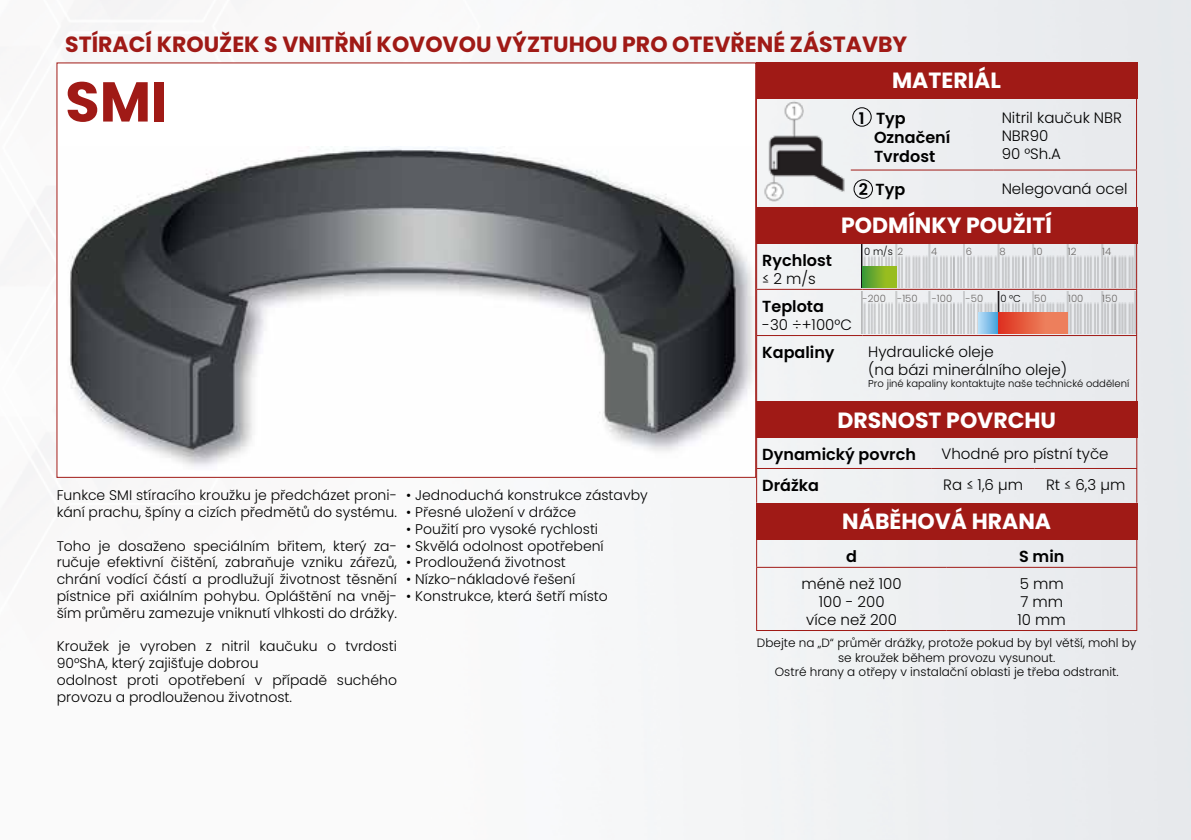
<style>
.page{position:relative;width:1191px;height:840px;background:#fff}
.page>*{position:absolute;margin:0;border:0;box-sizing:border-box;transform-origin:0 0}
.t1{font:700 56px "Poppins";color:#a01a16}
.t2{font:700 22px "Poppins";color:#a01a16}
.t3{font:700 22px "Poppins";color:#fff}
.t4{font:600 16px/19.2px "Poppins";color:#000}
.t5{font:300 15px/18px "Poppins";color:#000}
.t6{font:300 14px/16.8px "Poppins";color:#000}
.t7{font:300 12px/14.4px "Poppins";color:#000;text-align:center}
.t8{font:300 10px "Poppins";color:#000}
.t9{font:300 10px "Poppins";color:#696664}
.s1{color:#696664}
</style>
<div class="page">
<img style="left:3px;top:0;width:1188px;height:839px">
<img style="left:862px;top:291px;width:276px;height:43px">
<img style="left:862px;top:245px;width:276px;height:42px">
<div style="left:57px;top:63px;width:698px;height:414px;background:#fff"></div>
<img style="left:70px;top:147px;width:684px;height:320px">
<div style="left:756px;top:63px;width:381px;height:36px;background:#a01a16"></div>
<div style="left:756px;top:207px;width:381px;height:36px;background:#a01a16"></div>
<div style="left:756px;top:401px;width:381px;height:36px;background:#a01a16"></div>
<div style="left:756px;top:503px;width:381px;height:36px;background:#a01a16"></div>
<hr style="left:756px;top:99px;width:1px;height:71px;background:#a01a16">
<hr style="left:756px;top:170px;width:1px;height:37px;background:#a01a16">
<hr style="left:1136px;top:99px;width:1px;height:70px;background:#a01a16">
<hr style="left:1136px;top:170px;width:1px;height:37px;background:#a01a16">
<hr style="left:850px;top:169px;width:143px;height:1px;background:#a01a16">
<hr style="left:993px;top:169px;width:144px;height:1px;background:#a01a16">
<img style="left:757px;top:99px;width:93px;height:106px">
<hr style="left:1136px;top:243px;width:1px;height:46px;background:#a01a16">
<hr style="left:1136px;top:290px;width:1px;height:45px;background:#a01a16">
<hr style="left:756px;top:335px;width:106px;height:1px;background:#a01a16">
<hr style="left:862px;top:335px;width:275px;height:1px;background:#a01a16">
<hr style="left:1136px;top:336px;width:1px;height:65px;background:#a01a16">
<hr style="left:756px;top:243px;width:1px;height:46px;background:#a01a16">
<hr style="left:756px;top:290px;width:1px;height:45px;background:#a01a16">
<hr style="left:756px;top:336px;width:1px;height:65px;background:#a01a16">
<hr style="left:756px;top:289px;width:106px;height:1px;background:#a01a16">
<hr style="left:862px;top:289px;width:275px;height:1px;background:#a01a16">
<div style="left:978px;top:312px;width:20px;height:22px;background:linear-gradient(to right,#bedff9,#4ba5dd)"></div>
<svg style="left:998px;top:312px;width:69px;height:22px;background:#e76345"></svg>
<hr style="left:1136px;top:437px;width:1px;height:30px;background:#a01a16">
<hr style="left:756px;top:467px;width:175px;height:1px;background:#a01a16">
<hr style="left:931px;top:467px;width:103px;height:1px;background:#a01a16">
<hr style="left:1034px;top:467px;width:103px;height:1px;background:#a01a16">
<hr style="left:1136px;top:468px;width:1px;height:34px;background:#a01a16">
<hr style="left:756px;top:437px;width:1px;height:30px;background:#a01a16">
<hr style="left:756px;top:468px;width:1px;height:34px;background:#a01a16">
<svg style="left:1136px;top:539px;width:1px;height:27px"></svg>
<hr style="left:756px;top:566px;width:190px;height:1px;background:#a01a16">
<hr style="left:946px;top:566px;width:191px;height:1px;background:#a01a16">
<hr style="left:1136px;top:567px;width:1px;height:62px;background:#a01a16">
<hr style="left:756px;top:629px;width:190px;height:1px;background:#a01a16">
<hr style="left:946px;top:629px;width:191px;height:1px;background:#a01a16">
<svg style="left:756px;top:539px;width:1px;height:27px"></svg>
<hr style="left:756px;top:567px;width:1px;height:62px;background:#a01a16">
<svg style="left:862px;top:266px;width:34px;height:21px"></svg>
<div style="left:852px;top:107px;width:19px;height:20px;border:1px solid #000;border-radius:50%"></div>
<div style="left:853px;top:179px;width:20px;height:20px;border:1px solid #000;border-radius:50%"></div>
<h2 class="t2" style="left:65px;top:31px;width:843px">STÍRACÍ KROUŽEK S VNITŘNÍ KOVOVOU VÝZTUHOU PRO OTEVŘENÉ ZÁSTAVBY</h2>
<h1 class="t1" style="left:65px;top:69px;width:104px">SMI</h1>
<h2 class="t3" style="left:892px;top:68px;width:110px">MATERIÁL</h2>
<p class="t4" style="left:874px;top:108px;width:78px;text-indent:-15px">1 Typ<br>Označení<br>Tvrdost</p>
<p class="t5" style="left:1001px;top:108px;width:122px">Nitril kaučuk NBR<br>NBR90<br>90 °Sh.A</p>
<p class="t4" style="left:858px;top:180px;width:48px">2 Typ</p>
<p class="t5" style="left:1001px;top:180px;width:127px">Nelegovaná ocel</p>
<h2 class="t3" style="left:841px;top:212px;width:212px">PODMÍNKY POUŽITÍ</h2>
<p class="t8" style="left:864px;top:245px;width:41px">0 m/s <span class="s1">2</span></p>
<p class="t9" style="left:931px;top:245px;width:8px">4</p>
<p class="t9" style="left:965px;top:245px;width:8px">6</p>
<p class="t9" style="left:999px;top:245px;width:8px">8</p>
<p class="t9" style="left:1033px;top:245px;width:11px">10</p>
<p class="t9" style="left:1067px;top:245px;width:10px">12</p>
<p class="t9" style="left:1102px;top:245px;width:11px">14</p>
<p class="t9" style="left:862px;top:292px;width:57px">-200 -150</p>
<p class="t9" style="left:931px;top:292px;width:22px">-100</p>
<p class="t9" style="left:965px;top:292px;width:19px">-50</p>
<p class="t9" style="left:1034px;top:292px;width:14px">50</p>
<p class="t4" style="left:762px;top:250px;width:71px">Rychlost</p>
<p class="t5" style="left:762px;top:269px;width:55px">≤ 2 m/s</p>
<p class="t4" style="left:762px;top:296px;width:63px">Teplota</p>
<p class="t5" style="left:762px;top:315px;width:91px">-30 ÷+100°C</p>
<p class="t4" style="left:762px;top:343px;width:74px">Kapaliny</p>
<p class="t5" style="left:868px;top:343px;width:200px">Hydraulické oleje<br>(na bázi minerálního oleje)</p>
<p class="t8" style="left:868px;top:377px;width:263px">Pro jiné kapaliny kontaktujte naše technické oddělení</p>
<p class="t8" style="left:1000px;top:292px;width:22px">0 °C</p>
<p class="t9" style="left:1068px;top:292px;width:17px">100</p>
<p class="t9" style="left:1102px;top:292px;width:17px">150</p>
<p class="t6" style="left:57px;top:486px;width:342px">Funkce SMI stíracího kroužku je předcházet proni&shy;kání prachu, špíny a cizích předmětů do systému.</p>
<p class="t6" style="left:57px;top:537px;width:342px;text-align:justify">Toho je dosaženo speciálním břitem, který za&shy;ručuje efektivní čištění, zabraňuje vzniku zářezů, chrání vodící částí a prodlužují životnost těsnění pístnice při axiálním pohybu. Opláštění na vněj&shy;ším průměru zamezuje vniknutí vlhkosti do drážky.</p>
<p class="t6" style="left:57px;top:638px;width:342px">Kroužek je vyroben z nitril kaučuku o tvrdosti 90°ShA, který zajišťuje dobrou<br>odolnost proti opotřebení v případě suchého provozu a prodlouženou životnost.</p>
<p class="t6" style="left:406px;top:486px;width:243px">• Jednoduchá konstrukce zástavby</p>
<p class="t6" style="left:406px;top:503px;width:171px">• Přesné uložení v drážce</p>
<p class="t6" style="left:406px;top:520px;width:193px">• Použití pro vysoké rychlosti</p>
<p class="t6" style="left:406px;top:537px;width:199px">• Skvělá odolnost opotřebení</p>
<p class="t6" style="left:406px;top:554px;width:161px">• Prodloužená životnost</p>
<p class="t6" style="left:406px;top:570px;width:170px">• Nízko-nákladové řešení</p>
<p class="t6" style="left:406px;top:587px;width:203px">• Konstrukce, která šetří místo</p>
<h2 class="t3" style="left:837px;top:407px;width:220px">DRSNOST POVRCHU</h2>
<p class="t4" style="left:762px;top:445px;width:155px">Dynamický povrch</p>
<p class="t5" style="left:941px;top:445px;width:168px">Vhodné pro pístní tyče</p>
<p class="t4" style="left:762px;top:475px;width:58px">Drážka</p>
<p class="t5" style="left:943px;top:475px;width:81px">Ra ≤ 1,6 μm</p>
<p class="t5" style="left:1046px;top:475px;width:81px">Rt ≤ 6,3 μm</p>
<h2 class="t3" style="left:842px;top:508px;width:210px">NÁBĚHOVÁ HRANA</h2>
<p class="t4" style="left:846px;top:546px;width:12px">d</p>
<p class="t4" style="left:1019px;top:546px;width:47px">S min</p>
<p class="t5" style="left:801px;top:574px;width:102px;text-align:center">méně než 100<br>100 - 200<br>více než 200</p>
<p class="t5" style="left:1017px;top:574px;width:50px">5 mm<br>7 mm<br>10 mm</p>
<p class="t7" style="left:757px;top:635px;width:381px">Dbejte na „D“ průměr drážky, protože pokud by byl větší, mohl by se kroužek během provozu vysunout.<br>Ostré hrany a otřepy v instalační oblasti je třeba odstranit.</p>
</div>
